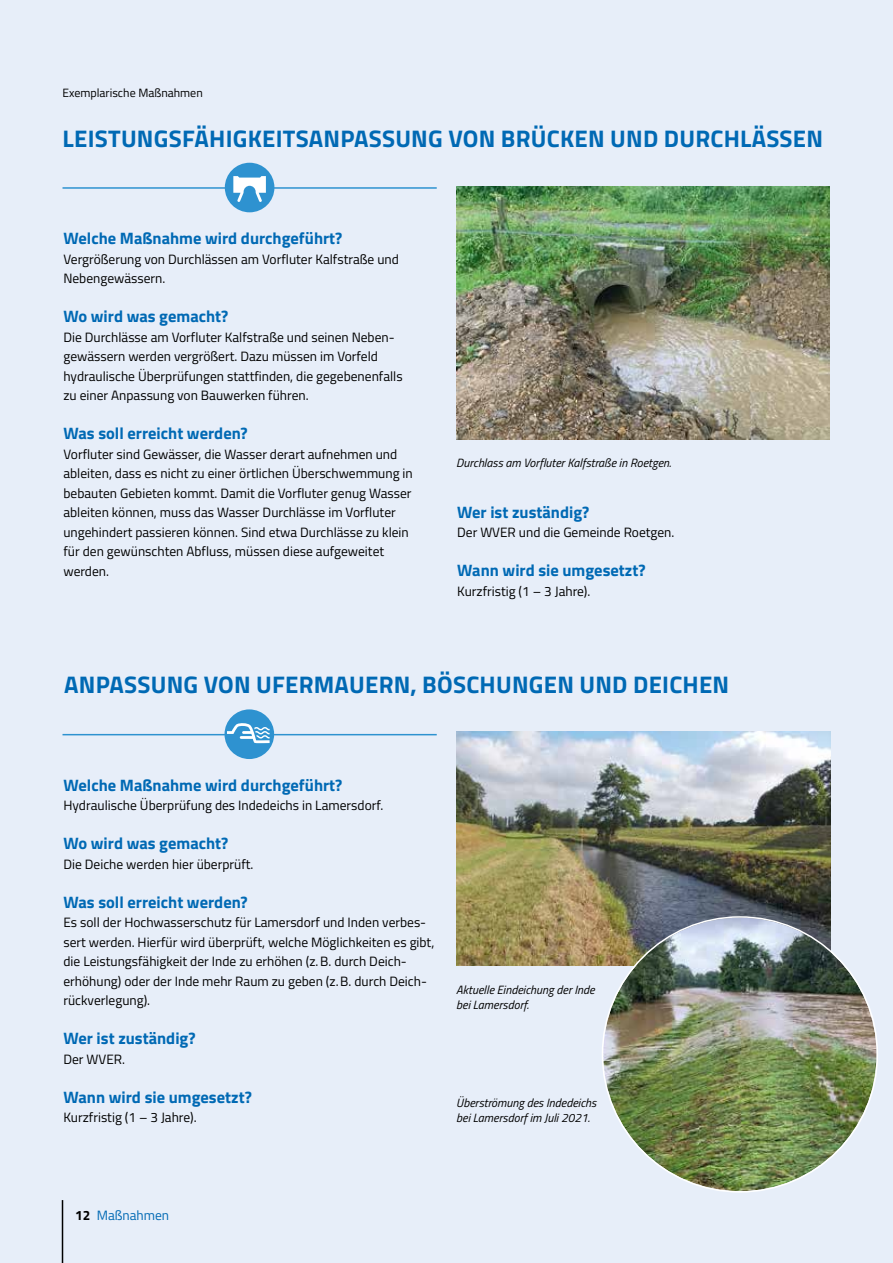
<style>
.page{position:relative;width:893px;height:1263px;background:#e7eef9}
.page>*{position:absolute;margin:0;border:0;box-sizing:border-box;transform-origin:0 0}
.t1{font:700 24px "Titillium Web";letter-spacing:.01em;color:#0069b4}
.t2{font:700 16.5px "Titillium Web";color:#0069b4}
.t3{font:13.5px/19.5px "Titillium Web";color:#000}
.t4{font:13.5px "Titillium Web";color:#0069b4}
.t5{font:italic 12px/15px "Titillium Web";color:#000}
.t6{font:12px "Titillium Web";color:#000}
.s1{font-weight:700;color:#000}
</style>
<div class="page">
<img style="left:456px;top:186px;width:373px;height:254px">
<img style="left:456px;top:732px;width:375px;height:234px">
<img style="left:603px;top:918px;width:274px;height:273px;border-radius:137px">
<hr style="left:63px;top:187px;width:374px;height:2px;background:#2e92d0">
<div style="left:225px;top:163px;width:49px;height:49px;background:#2e92d0;border-radius:50%"></div>
<svg style="left:233px;top:176px;width:33px;height:26px"></svg>
<hr style="left:63px;top:734px;width:374px;height:1px;background:#2e92d0">
<div style="left:225px;top:709px;width:49px;height:50px;background:#2e92d0;border-radius:50%"></div>
<svg style="left:227px;top:723px;width:43px;height:20px"></svg>
<hr style="left:62px;top:1200px;width:1px;height:63px;background:#000">
<p class="t6" style="left:63px;top:84px;width:142px">Exemplarische Maßnahmen</p>
<h1 class="t1" style="left:63px;top:120px;width:762px">LEISTUNGSFÄHIGKEITSANPASSUNG VON BRÜCKEN UND DURCHLÄSSEN</h1>
<p class="t2" style="left:63px;top:226px;width:281px">Welche Maßnahme wird durchgeführt?</p>
<p class="t3" style="left:63px;top:249px;width:337px">Vergrößerung von Durchlässen am Vorfluter Kalfstraße und<br>Nebengewässern.</p>
<p class="t2" style="left:63px;top:304px;width:167px">Wo wird was gemacht?</p>
<p class="t3" style="left:63px;top:327px;width:341px">Die Durchlässe am Vorfluter Kalfstraße und seinen Neben&shy;gewässern werden vergrößert. Dazu müssen im Vorfeld hydraulische Überprüfungen stattfinden, die gegebenenfalls zu einer Anpassung von Bauwerken führen.</p>
<p class="t2" style="left:63px;top:421px;width:186px">Was soll erreicht werden?</p>
<p class="t3" style="left:63px;top:444px;width:351px">Vorfluter sind Gewässer, die Wasser derart aufnehmen und ableiten, dass es nicht zu einer örtlichen Überschwemmung in bebauten Gebieten kommt. Damit die Vorfluter genug Wasser ableiten können, muss das Wasser Durchlässe im Vorfluter ungehindert passieren können. Sind etwa Durchlässe zu klein für den gewünschten Abfluss, müssen diese aufgeweitet werden.</p>
<p class="t5" style="left:456px;top:455px;width:216px">Durchlass am Vorfluter Kalfstraße in Roetgen.</p>
<p class="t2" style="left:457px;top:499px;width:134px">Wer ist zuständig?</p>
<p class="t3" style="left:457px;top:522px;width:219px">Der WVER und die Gemeinde Roetgen.</p>
<p class="t2" style="left:457px;top:558px;width:190px">Wann wird sie umgesetzt?</p>
<p class="t3" style="left:457px;top:580px;width:135px">Kurzfristig (1 – 3 Jahre).</p>
<h1 class="t1" style="left:64px;top:666px;width:667px">ANPASSUNG VON UFERMAUERN, BÖSCHUNGEN UND DEICHEN</h1>
<p class="t2" style="left:63px;top:772px;width:281px">Welche Maßnahme wird durchgeführt?</p>
<p class="t3" style="left:63px;top:795px;width:321px">Hydraulische Überprüfung des Indedeichs in Lamersdorf.</p>
<p class="t2" style="left:63px;top:831px;width:167px">Wo wird was gemacht?</p>
<p class="t3" style="left:63px;top:853px;width:192px">Die Deiche werden hier überprüft.</p>
<p class="t2" style="left:63px;top:889px;width:186px">Was soll erreicht werden?</p>
<p class="t3" style="left:63px;top:912px;width:372px">Es soll der Hochwasserschutz für Lamersdorf und Inden verbes&shy;sert werden. Hierfür wird überprüft, welche Möglichkeiten es gibt, die Leistungsfähigkeit der Inde zu erhöhen (z.B. durch Deich&shy;erhöhung) oder der Inde mehr Raum zu geben (z.B. durch Deich&shy;rückverlegung).</p>
<p class="t2" style="left:63px;top:1026px;width:134px">Wer ist zuständig?</p>
<p class="t3" style="left:63px;top:1048px;width:63px">Der WVER.</p>
<p class="t2" style="left:63px;top:1084px;width:190px">Wann wird sie umgesetzt?</p>
<p class="t3" style="left:63px;top:1107px;width:135px">Kurzfristig (1 – 3 Jahre).</p>
<p class="t5" style="left:456px;top:981px;width:140px">Aktuelle Eindeichung der Inde bei Lamersdorf.</p>
<p class="t5" style="left:456px;top:1095px;width:142px">Überströmung des Indedeichs bei Lamersdorf im Juli 2021.</p>
<p class="t4" style="left:75px;top:1205px;width:95px"><span class="s1">12</span> Maßnahmen</p>
</div>
